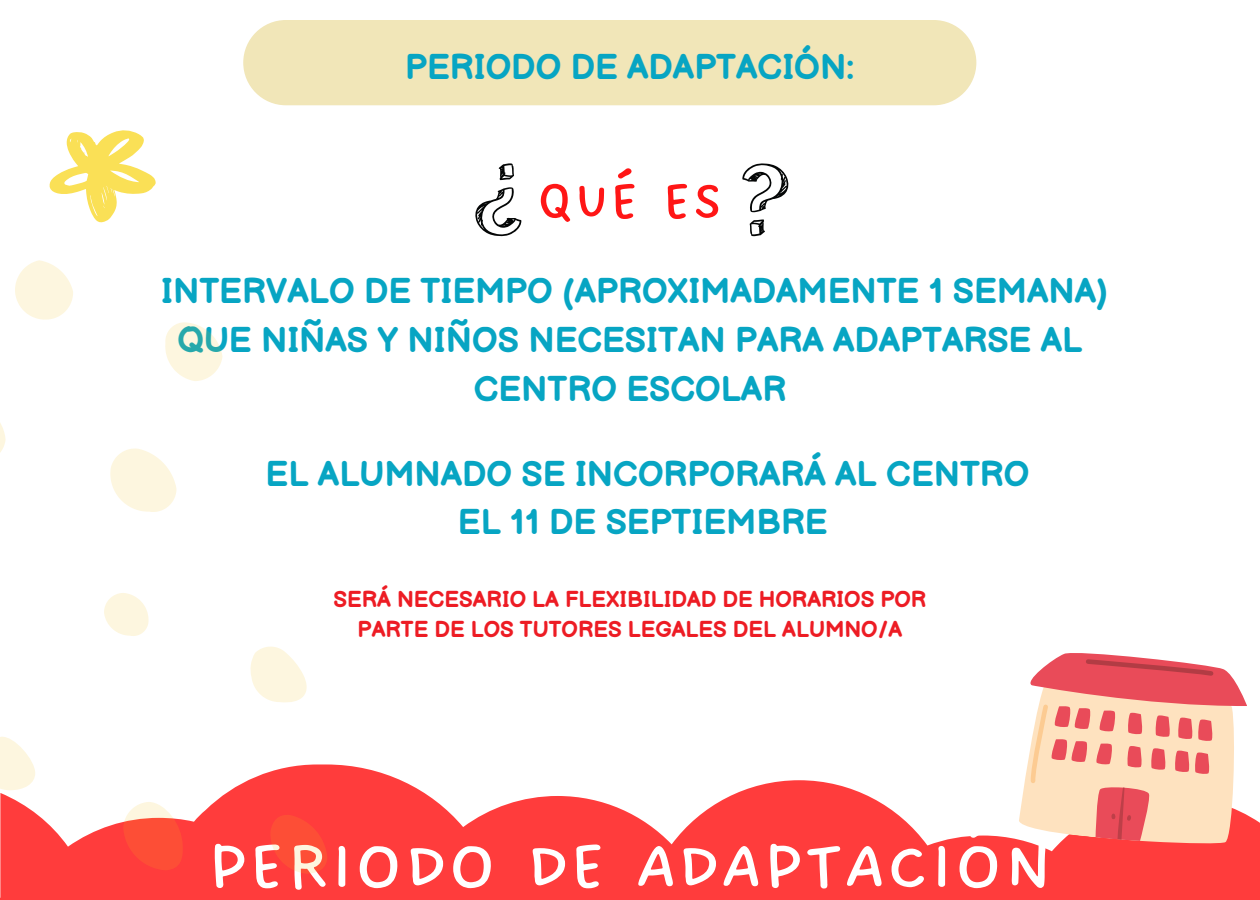
<style>
.page{position:relative;width:1260px;height:900px;background:#fff}
.page>*{position:absolute;margin:0;border:0;box-sizing:border-box;transform-origin:0 0}
.t1{font:95px "DO All Caps Regular";color:#fff}
.t2{font:76px "DO All Caps Regular";color:#ff1616}
.t3{font:700 35px/48.8px "Balsamiq Sans";color:#07a5c3;text-align:center}
.t4{font:700 22.5px/30px "Balsamiq Sans";color:#ed1c24;text-align:center}
</style>
<div class="page">
<svg style="left:0;top:764px;width:1260px;height:136px;fill:#ff3c3c"></svg>
<div style="left:243px;top:20px;width:733px;height:85px;background:#f1e6b8;border-radius:43px"></div>
<svg style="left:1018px;top:653px;width:233px;height:198px;background:#f6ada0"></svg>
<svg style="left:49px;top:130px;width:107px;height:93px"></svg>
<svg style="left:750px;top:219px;width:15px;height:17px"></svg>
<svg style="left:742px;top:163px;width:47px;height:49px"></svg>
<svg style="left:499px;top:163px;width:15px;height:17px"></svg>
<svg style="left:475px;top:187px;width:46px;height:49px"></svg>
<svg style="left:110px;top:448px;width:67px;height:64px"></svg>
<svg style="left:123px;top:802px;width:60px;height:68px;background:#fd7664"></svg>
<svg style="left:0;top:423px;width:6px;height:30px"></svg>
<svg style="left:165px;top:322px;width:58px;height:59px"></svg>
<svg style="left:15px;top:260px;width:58px;height:60px"></svg>
<svg style="left:250px;top:647px;width:57px;height:56px"></svg>
<svg style="left:270px;top:814px;width:57px;height:60px;background:#fd4837"></svg>
<svg style="left:0;top:737px;width:35px;height:53px"></svg>
<svg style="left:104px;top:593px;width:45px;height:43px"></svg>
<p class="t3" style="left:405px;top:44px;width:451px">PERIODO DE ADAPTACIÓN:</p>
<p class="t2" style="left:536px;top:151px;width:189px">QUÉ ES</p>
<p class="t3" style="left:161px;top:268px;width:949px">INTERVALO DE TIEMPO (APROXIMADAMENTE 1 SEMANA)<br>QUE NIÑAS Y NIÑOS NECESITAN PARA ADAPTARSE AL<br>CENTRO ESCOLAR</p>
<p class="t3" style="left:266px;top:451px;width:765px">EL ALUMNADO SE INCORPORARÁ AL CENTRO<br>EL 11 DE SEPTIEMBRE</p>
<p class="t4" style="left:334px;top:586px;width:594px">SERÁ NECESARIO LA FLEXIBILIDAD DE HORARIOS POR<br>PARTE DE LOS TUTORES LEGALES DEL ALUMNO/A</p>
<p class="t1" style="left:206px;top:803px;width:849px">PERIODO DE ADAPTACIÓN</p>
</div>
